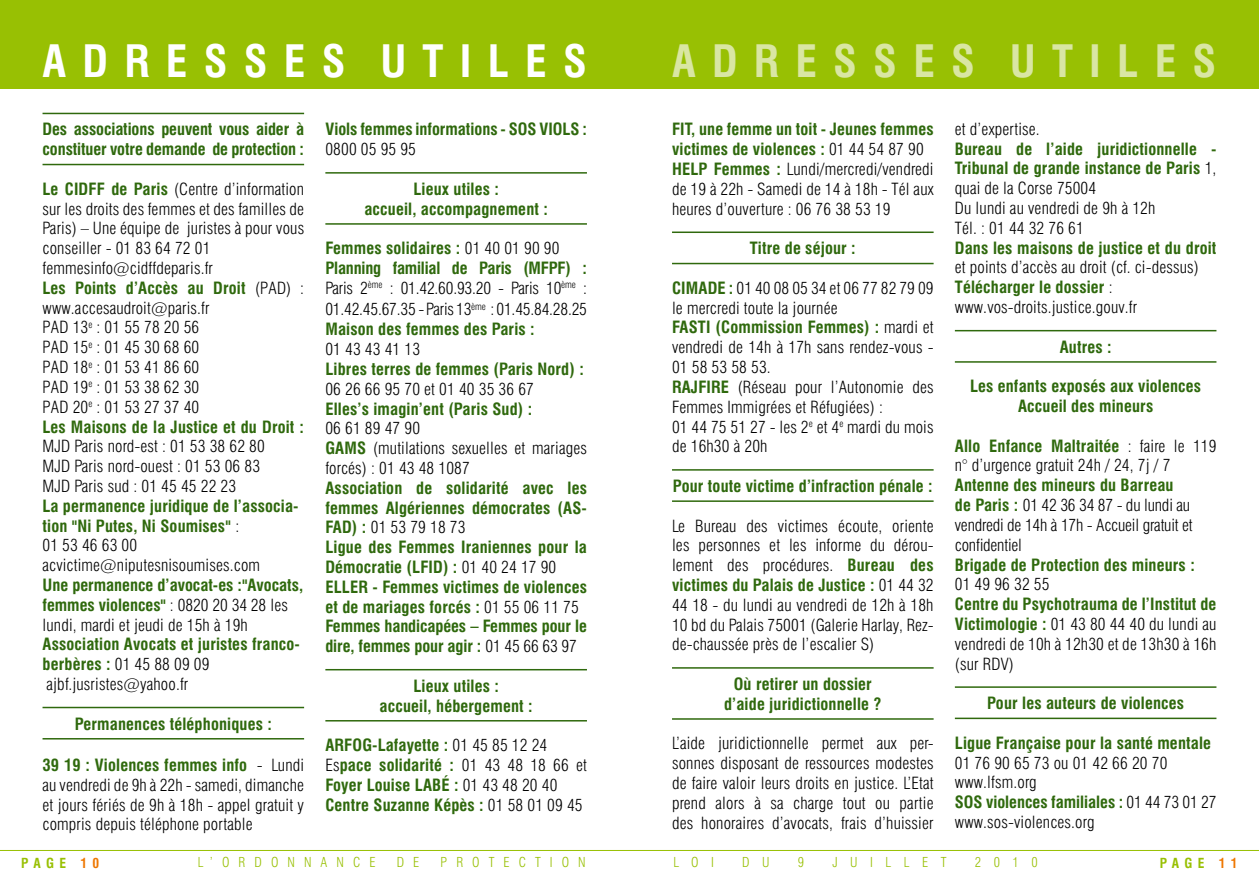
<style>
.page{position:relative;width:1259px;height:893px;background:#fff}
.page>*{position:absolute;margin:0;border:0;box-sizing:border-box;transform-origin:0 0}
.t1{font:700 condensed 43.5px "Swiss 721 BT";letter-spacing:.375em;color:#fff}
.t2{font:700 condensed 43.5px "Swiss 721 BT";letter-spacing:.375em;color:#d9e6a3}
.t3{font:300 condensed 16.5px/19.8px "Swiss 721 BT";letter-spacing:.01em;color:#000}
.t4{font:700 condensed 16.5px/19.8px "Swiss 721 BT";letter-spacing:.01em;color:#2f690d}
.t5{font:300 condensed 16.5px/19.8px "Swiss 721 BT";letter-spacing:-.01em;color:#000}
.t6{font:700 condensed 16.5px/19.8px "Swiss 721 BT";letter-spacing:-.01em;color:#2f690d}
.t7{font:300 condensed 13.5px "Swiss 721 BT";letter-spacing:.67em;color:#98c003}
.t8{font:700 condensed 13.5px "Swiss 721 BT";letter-spacing:.4em;color:#98c003}
.t9{font:300 condensed 13.5px "Swiss 721 BT";letter-spacing:.93em;color:#98c003}
.s1{font-weight:700;color:#2f690d}
.s2{font-weight:300;color:#000}
.s3{color:#e70}
</style>
<div class="page">
<hr style="left:0;top:850px;width:1259px;height:1px;background:#98c003">
<div style="left:0;top:0;width:1259px;height:89px;background:#98c003"></div>
<hr style="left:43px;top:113px;width:261px;height:1px;background:#2f690d">
<hr style="left:43px;top:164px;width:261px;height:1px;background:#2f690d">
<hr style="left:43px;top:707px;width:261px;height:1px;background:#2f690d">
<hr style="left:43px;top:738px;width:261px;height:1px;background:#2f690d">
<hr style="left:325px;top:172px;width:262px;height:2px;background:#2f690d">
<hr style="left:325px;top:223px;width:262px;height:2px;background:#2f690d">
<hr style="left:325px;top:669px;width:262px;height:1px;background:#2f690d">
<hr style="left:325px;top:720px;width:262px;height:1px;background:#2f690d">
<hr style="left:672px;top:232px;width:261px;height:1px;background:#2f690d">
<hr style="left:672px;top:263px;width:261px;height:1px;background:#2f690d">
<hr style="left:672px;top:469px;width:261px;height:2px;background:#2f690d">
<hr style="left:672px;top:500px;width:261px;height:2px;background:#2f690d">
<hr style="left:672px;top:667px;width:261px;height:2px;background:#2f690d">
<hr style="left:672px;top:718px;width:261px;height:2px;background:#2f690d">
<hr style="left:955px;top:330px;width:261px;height:1px;background:#2f690d">
<hr style="left:955px;top:361px;width:261px;height:2px;background:#2f690d">
<hr style="left:955px;top:686px;width:261px;height:2px;background:#2f690d">
<hr style="left:955px;top:718px;width:261px;height:1px;background:#2f690d">
<h1 class="t1" style="left:43px;top:35px;width:546px">ADRESSES UTILES</h1>
<h1 class="t2" style="left:672px;top:35px;width:546px">ADRESSES UTILES</h1>
<p class="t4" style="left:43px;top:120px;width:263px">Des associations peuvent vous aider à constituer votre demande de protection :</p>
<p class="t3" style="left:43px;top:179px;width:263px"><span class="s1">Le CIDFF de Paris</span> (Centre d’information sur les droits des femmes et des familles de<br>Paris) – Une équipe de juristes à pour vous conseiller - 01 83 64 72 01 femmesinfo@cidffdeparis.fr<br><span class="s1">Les Points d’Accès au Droit</span> (PAD) : www.accesaudroit@paris.fr<br>PAD 13<sup>e</sup> : 01 55 78 20 56<br>PAD 15<sup>e</sup> : 01 45 30 68 60<br>PAD 18<sup>e</sup> : 01 53 41 86 60<br>PAD 19<sup>e</sup> : 01 53 38 62 30<br>PAD 20<sup>e</sup> : 01 53 27 37 40<br><span class="s1">Les Maisons de la Justice et du Droit :</span></p>
<p class="t3" style="left:43px;top:436px;width:224px">MJD Paris nord-est : 01 53 38 62 80<br>MJD Paris nord-ouest : 01 53 06 83<br>MJD Paris sud : 01 45 45 22 23</p>
<p class="t4" style="left:43px;top:496px;width:258px">La permanence juridique de l’associa&shy;tion "Ni Putes, Ni Soumises" <span class="s2">:<br>01 53 46 63 00 acvictime@niputesnisoumises.com</span></p>
<p class="t4" style="left:43px;top:575px;width:262px">Une permanence d’avocat-es :"Avocats, femmes violences" <span class="s2">: 0820 20 34 28 les lundi, mardi et jeudi de 15h à 19h</span></p>
<p class="t4" style="left:43px;top:634px;width:259px">Association Avocats et juristes franco&shy;berbères : <span class="s2">01 45 88 09 09 ajbf.jusristes@yahoo.fr</span></p>
<p class="t4" style="left:75px;top:714px;width:199px">Permanences téléphoniques :</p>
<p class="t3" style="left:43px;top:755px;width:263px;text-align:justify"><span class="s1">39 19 : Violences femmes info</span> - Lundi au vendredi de 9h à 22h - samedi, dimanche et jours fériés de 9h à 18h - appel gratuit y compris depuis téléphone portable</p>
<p class="t4" style="left:325px;top:120px;width:263px">Viols femmes informations - SOS VIOLS :</p>
<p class="t3" style="left:325px;top:139px;width:92px">0800 05 95 95</p>
<p class="t4" style="left:364px;top:179px;width:185px;text-align:center">Lieux utiles :<br>accueil, accompagnement :</p>
<p class="t6" style="left:325px;top:238px;width:263px">Femmes solidaires : <span class="s2">01 40 01 90 90<br></span>Planning familial de Paris (MFPF) :<br><span class="s2">Paris 2</span><sup>ème</sup> <span class="s2">: 01.42.60.93.20 - Paris 10</span><sup>ème</sup> <span class="s2">:</span></p>
<p class="t5" style="left:325px;top:300px;width:263px">01.42.45.67.35 - Paris 13<sup>ème</sup> : 01.45.84.28.25<br><span class="s1">Maison des femmes des Paris :</span></p>
<p class="t3" style="left:325px;top:339px;width:96px">01 43 43 41 13</p>
<p class="t4" style="left:325px;top:359px;width:260px">Libres terres de femmes (Paris Nord) :</p>
<p class="t3" style="left:325px;top:379px;width:210px">06 26 66 95 70 et 01 40 35 36 67</p>
<p class="t4" style="left:325px;top:399px;width:208px">Elles’s imagin’ent (Paris Sud) :</p>
<p class="t3" style="left:325px;top:418px;width:263px">06 61 89 47 90<br><span class="s1">GAMS</span> (mutilations sexuelles et mariages forcés) : 01 43 48 1087</p>
<p class="t4" style="left:325px;top:478px;width:263px">Association de solidarité avec les femmes Algériennes démocrates (AS-FAD) : <span class="s2">01 53 79 18 73<br></span>Ligue des Femmes Iraniennes pour la Démocratie (LFID) : <span class="s2">01 40 24 17 90<br></span>ELLER - Femmes victimes de violences et de mariages forcés : <span class="s2">01 55 06 11 75<br></span>Femmes handicapées – Femmes pour le dire, femmes pour agir : <span class="s2">01 45 66 63 97</span></p>
<p class="t4" style="left:379px;top:676px;width:155px;text-align:center">Lieux utiles :<br>accueil, hébergement :</p>
<p class="t4" style="left:325px;top:735px;width:263px">ARFOG-Lafayette : <span class="s2">01 45 85 12 24<br>Es</span>pace solidarité : <span class="s2">01 43 48 18 66 et<br></span>Foyer Louise LABÉ : <span class="s2">01 43 48 20 40<br></span>Centre Suzanne Képès : <span class="s2">01 58 01 09 45</span></p>
<p class="t3" style="left:672px;top:120px;width:263px"><span class="s1">FIT, une femme un toit - Jeunes femmes victimes de violences :</span> 01 44 54 87 90<br><span class="s1">HELP Femmes :</span> Lundi/mercredi/vendredi de 19 à 22h - Samedi de 14 à 18h - Tél aux heures d’ouverture : 06 76 38 53 19</p>
<p class="t4" style="left:750px;top:238px;width:107px">Titre de séjour :</p>
<p class="t3" style="left:672px;top:278px;width:263px"><span class="s1">CIMADE :</span> 01 40 08 05 34 et 06 77 82 79 09 le mercredi toute la journée<br><span class="s1">FASTI (Commission Femmes) :</span> mardi et vendredi de 14h à 17h sans rendez-vous -<br>01 58 53 58 53.<br><span class="s1">RAJFIRE</span> (Réseau pour l’Autonomie des<br>Femmes Immigrées et Réfugiées) :<br>01 44 75 51 27 - les 2<sup>e</sup> et 4<sup>e</sup> mardi du mois de 16h30 à 20h</p>
<p class="t4" style="left:673px;top:476px;width:261px">Pour toute victime d’infraction pénale :</p>
<p class="t3" style="left:672px;top:516px;width:263px;text-align:justify">Le Bureau des victimes écoute, oriente les personnes et les informe du dérou&shy;lement des procédures. <span class="s1">Bureau des victimes du Palais de Justice :</span> 01 44 32<br>44 18 - du lundi au vendredi de 12h à 18h 10 bd du Palais 75001 (Galerie Harlay, Rez&shy;de-chaussée près de l’escalier S)</p>
<p class="t4" style="left:724px;top:674px;width:159px;text-align:center">Où retirer un dossier d’aide juridictionnelle ?</p>
<p class="t3" style="left:672px;top:733px;width:263px;text-align:justify">L’aide juridictionnelle permet aux per&shy;sonnes disposant de ressources modestes de faire valoir leurs droits en justice. L’Etat prend alors à sa charge tout ou partie des honoraires d’avocats, frais d’huissier</p>
<p class="t3" style="left:955px;top:119px;width:86px">et d’expertise.</p>
<p class="t4" style="left:955px;top:139px;width:263px">Bureau de l’aide juridictionnelle -<br>Tribunal de grande instance de Paris <span class="s2">1, quai de la Corse 75004<br>Du lundi au vendredi de 9h à 12h<br>Tél. : 01 44 32 76 61</span></p>
<p class="t4" style="left:955px;top:238px;width:263px">Dans les maisons de justice et du droit</p>
<p class="t3" style="left:955px;top:258px;width:245px">et points d’accès au droit (cf. ci-dessus)<br><span class="s1">Télécharger le dossier</span> : www.vos-droits.justice.gouv.fr</p>
<p class="t4" style="left:1059px;top:337px;width:53px">Autres :</p>
<p class="t4" style="left:970px;top:376px;width:232px;text-align:center">Les enfants exposés aux violences<br>Accueil des mineurs</p>
<p class="t3" style="left:955px;top:436px;width:263px"><span class="s1">Allo Enfance Maltraitée</span> : faire le 119 n° d’urgence gratuit 24h / 24, 7j / 7</p>
<p class="t5" style="left:955px;top:475px;width:239px"><span class="s1">Antenne des mineurs du Barreau de Paris :</span> 01 42 36 34 87 - du lundi au vendredi de 14h à 17h - Accueil gratuit et confidentiel</p>
<p class="t4" style="left:955px;top:555px;width:241px">Brigade de Protection des mineurs :</p>
<p class="t3" style="left:955px;top:574px;width:96px">01 49 96 32 55</p>
<p class="t3" style="left:955px;top:594px;width:263px;text-align:justify"><span class="s1">Centre du Psychotrauma de l’Institut de Victimologie :</span> 01 43 80 44 40 du lundi au vendredi de 10h à 12h30 et de 13h30 à 16h (sur RDV)</p>
<p class="t4" style="left:987px;top:693px;width:199px">Pour les auteurs de violences</p>
<p class="t4" style="left:955px;top:733px;width:258px">Ligue Française pour la santé mentale</p>
<p class="t3" style="left:955px;top:753px;width:263px">01 76 90 65 73 ou 01 42 66 20 70 www.lfsm.org<br><span class="s1">SOS violences familiales :</span> 01 44 73 01 27 www.sos-violences.org</p>
<p class="t8" style="left:21px;top:855px;width:80px">PAGE <span class="s3">10</span></p>
<p class="t7" style="left:198px;top:854px;width:179px">L’ORDONNANCE</p>
<p class="t7" style="left:397px;top:854px;width:24px">D E</p>
<p class="t7" style="left:440px;top:854px;width:147px">PROTECTION</p>
<p class="t7" style="left:673px;top:854px;width:42px">LOI</p>
<p class="t7" style="left:742px;top:854px;width:29px">D U</p>
<p class="t7" style="left:798px;top:854px;width:8px">9</p>
<p class="t9" style="left:832px;top:854px;width:116px">JUILLET</p>
<p class="t7" style="left:975px;top:854px;width:64px">2010</p>
<p class="t8" style="left:1159px;top:855px;width:80px">PAGE <span class="s3">11</span></p>
</div>
